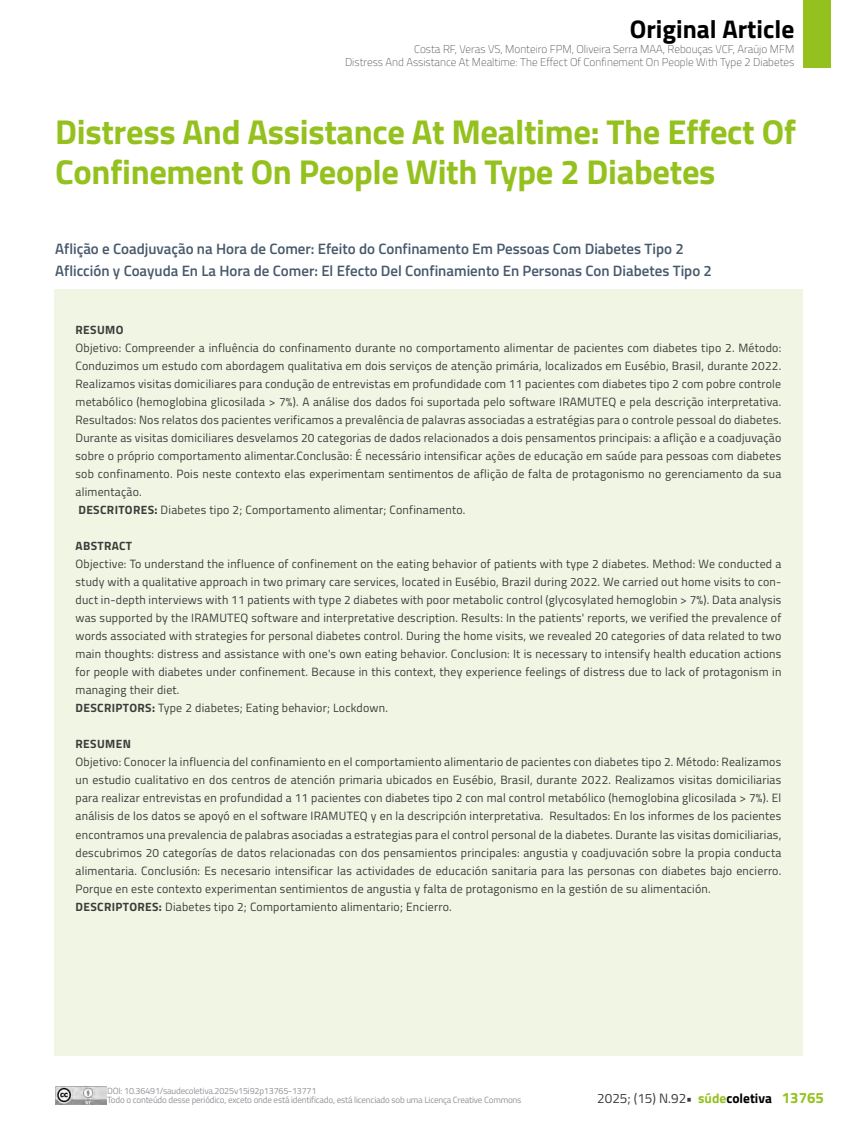
<style>
.page{position:relative;width:859px;height:1132px;background:#fff}
.page>*{position:absolute;margin:0;border:0;box-sizing:border-box;transform-origin:0 0}
.t1{font:700 34.5px/40.5px "Titillium";letter-spacing:-.01em;color:#95c11f}
.t2{font:700 25.5px "Titillium";color:#000}
.t3{font:600 15px/22.2px "Titillium";color:#47596c}
.t4{font:13.5px "Titillium";color:#3c3c3b}
.t5{font:12px/18px "Titillium";letter-spacing:.02em;color:#3c3c3b}
.t6{font:700 12px "Titillium";letter-spacing:.03em;color:#3c3c3b}
.t7{font:100 11.25px/13.5px "Titillium";color:#3c3c3b;text-align:right}
.t8{font:9px/9.4px "Titillium";letter-spacing:-.02em;color:#939398}
.s1{font-weight:700}
.s2{font-weight:700;color:#95c11f}
.s3{font-weight:700;color:#000}
.s4{font-weight:700;font-size:15px;color:#95c11f}
</style>
<div class="page">
<div style="left:804px;top:0;width:27px;height:68px;background:#95c11f"></div>
<img style="left:55px;top:1086px;width:52px;height:17px">
<div style="left:54px;top:289px;width:749px;height:765px;background:#f1f6e4"></div>
<h2 class="t2" style="left:630px;top:10px;width:166px">Original Article</h2>
<p class="t7" style="left:345px;top:41px;width:451px">Costa RF, Veras VS, Monteiro FPM, Oliveira Serra MAA, Rebouças VCF, Araújo MFM<br>Distress And Assistance At Mealtime: The Effect Of Confinement On People With Type 2 Diabetes</p>
<h1 class="t1" style="left:55px;top:110px;width:742px">Distress And Assistance At Mealtime: The Effect Of<br>Confinement On People With Type 2 Diabetes</h1>
<p class="t3" style="left:55px;top:237px;width:658px">Aflição e Coadjuvação na Hora de Comer: Efeito do Confinamento Em Pessoas Com Diabetes Tipo 2<br>Aflicción y Coayuda En La Hora de Comer: El Efecto Del Confinamiento En Personas Con Diabetes Tipo 2</p>
<p class="t6" style="left:76px;top:320px;width:49px">RESUMO</p>
<p class="t5" style="left:76px;top:338px;width:707px">Objetivo: Compreender a influência do confinamento durante no comportamento alimentar de pacientes com diabetes tipo 2. Método:<br>Conduzimos um estudo com abordagem qualitativa em dois serviços de atenção primária, localizados em Eusébio, Brasil, durante 2022.<br>Realizamos visitas domiciliares para condução de entrevistas em profundidade com 11 pacientes com diabetes tipo 2 com pobre controle metabólico (hemoglobina glicosilada &gt; 7%). A análise dos dados foi suportada pelo software IRAMUTEQ e pela descrição interpretativa.<br>Resultados: Nos relatos dos pacientes verificamos a prevalência de palavras associadas a estratégias para o controle pessoal do diabetes.<br>Durante as visitas domiciliares desvelamos 20 categorias de dados relacionados a dois pensamentos principais: a aflição e a coadjuvação sobre o próprio comportamento alimentar.Conclusão: É necessário intensificar ações de educação em saúde para pessoas com diabetes sob confinamento. Pois neste contexto elas experimentam sentimentos de aflição de falta de protagonismo no gerenciamento da sua alimentação.<br><span class="s1">DESCRITORES:</span> Diabetes tipo 2; Comportamento alimentar; Confinamento.</p>
<p class="t6" style="left:76px;top:536px;width:58px">ABSTRACT</p>
<p class="t5" style="left:76px;top:554px;width:707px">Objective: To understand the influence of confinement on the eating behavior of patients with type 2 diabetes. Method: We conducted a study with a qualitative approach in two primary care services, located in Eusébio, Brazil during 2022. We carried out home visits to con&shy;duct in-depth interviews with 11 patients with type 2 diabetes with poor metabolic control (glycosylated hemoglobin &gt; 7%). Data analysis was supported by the IRAMUTEQ software and interpretative description. Results: In the patients' reports, we verified the prevalence of words associated with strategies for personal diabetes control. During the home visits, we revealed 20 categories of data related to two main thoughts: distress and assistance with one's own eating behavior. Conclusion: It is necessary to intensify health education actions for people with diabetes under confinement. Because in this context, they experience feelings of distress due to lack of protagonism in managing their diet.<br><span class="s1">DESCRIPTORS:</span> Type 2 diabetes; Eating behavior; Lockdown.</p>
<p class="t6" style="left:76px;top:734px;width:57px">RESUMEN</p>
<p class="t5" style="left:76px;top:752px;width:707px">Objetivo: Conocer la influencia del confinamiento en el comportamiento alimentario de pacientes con diabetes tipo 2. Método: Realizamos un estudio cualitativo en dos centros de atención primaria ubicados en Eusébio, Brasil, durante 2022. Realizamos visitas domiciliarias para realizar entrevistas en profundidad a 11 pacientes con diabetes tipo 2 con mal control metabólico (hemoglobina glicosilada &gt; 7%). El análisis de los datos se apoyó en el software IRAMUTEQ y en la descripción interpretativa. Resultados: En los informes de los pacientes encontramos una prevalencia de palabras asociadas a estrategias para el control personal de la diabetes. Durante las visitas domiciliarias, descubrimos 20 categorías de datos relacionadas con dos pensamientos principales: angustia y coadjuvación sobre la propia conducta alimentaria. Conclusión: Es necesario intensificar las actividades de educación sanitaria para las personas con diabetes bajo encierro.<br>Porque en este contexto experimentan sentimientos de angustia y falta de protagonismo en la gestión de su alimentación.<br><span class="s1">DESCRIPTORES:</span> Diabetes tipo 2; Comportamiento alimentario; Encierro.</p>
<p class="t8" style="left:107px;top:1085px;width:416px">DOI: 10.36491/saudecoletiva.2025v15i92p13765-13771<br>Todo o conteúdo desse periódico, exceto onde está identificado, está licenciado sob uma Licença Creative Commons</p>
<p class="t4" style="left:597px;top:1087px;width:228px">2025; (15) N.92<span class="s1">•</span> <span class="s2">súde</span><span class="s3">coletiva</span> <span class="s4">13765</span></p>
</div>
